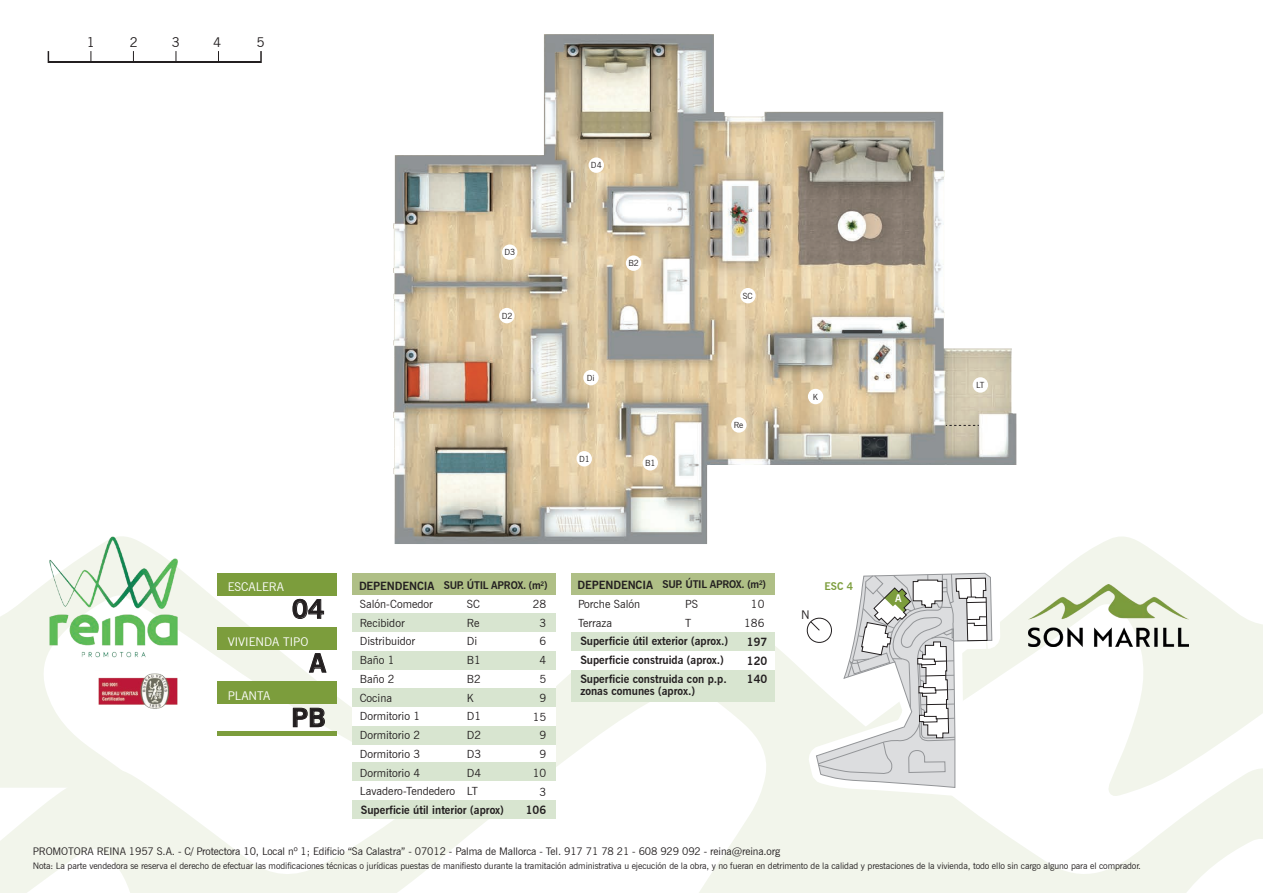
<style>
.page{position:relative;width:1263px;height:893px;background:#fff}
.page>*{position:absolute;margin:0;border:0;box-sizing:border-box;transform-origin:0 0}
.t1{font:700 25.5px/54.3px "News Gothic BT";color:#231f20;text-align:right;scale:1.06 1}
.t2{font:13.5px "News Gothic BT";color:#231f20}
.t3{font:12px "News Gothic BT";color:#fff}
.t4{font:12px "News Gothic BT";color:#231f20}
.t5{font:11.25px/18.8px "News Gothic BT";color:#231f20}
.t6{font:700 11.25px/18.8px "News Gothic BT";color:#231f20;text-align:justify}
.t7{font:10.5px "News Gothic BT";letter-spacing:-.01em;color:#231f20}
.t8{font:700 10.5px "News Gothic BT";letter-spacing:-.025em;color:#231f20}
.t9{font:700 10.5px "News Gothic BT";color:#7c9d3c}
.t10{font:700 10.5px "News Gothic BT";color:#fff}
.t11{font:9px "News Gothic BT";letter-spacing:-.01em;color:#231f20}
.t12{font:8.55px "News Gothic BT";color:#231f20}
.s1{font-size:11.25px}
</style>
<div class="page">
<svg style="left:774px;top:537px;width:430px;height:51px"></svg>
<svg style="left:0;top:588px;width:1263px;height:305px"></svg>
<img style="left:393px;top:34px;width:623px;height:510px">
<svg style="left:797px;top:550px;width:212px;height:343px;fill:#f2f5eb"></svg>
<svg style="left:805px;top:573px;width:187px;height:215px"></svg>
<div style="left:740px;top:288px;width:16px;height:15px;background:#fff;border-radius:50%"></div>
<div style="left:626px;top:255px;width:15px;height:16px;background:#fff;border-radius:50%"></div>
<div style="left:643px;top:455px;width:15px;height:15px;background:#fff;border-radius:50%"></div>
<div style="left:576px;top:451px;width:16px;height:15px;background:#fff;border-radius:50%"></div>
<div style="left:499px;top:308px;width:15px;height:15px;background:#fff;border-radius:50%"></div>
<div style="left:502px;top:244px;width:15px;height:16px;background:#fff;border-radius:50%"></div>
<div style="left:589px;top:157px;width:15px;height:16px;background:#fff;border-radius:50%"></div>
<div style="left:808px;top:389px;width:15px;height:15px;background:#fff;border-radius:50%"></div>
<div style="left:731px;top:417px;width:15px;height:16px;background:#fff;border-radius:50%"></div>
<div style="left:583px;top:370px;width:16px;height:15px;background:#fff;border-radius:50%"></div>
<div style="left:973px;top:377px;width:15px;height:16px;background:#fff;border-radius:50%"></div>
<svg style="left:946px;top:425px;width:33px;height:1px"></svg>
<div style="left:352px;top:584px;width:203px;height:219px;background:#fff"></div>
<div style="left:352px;top:573px;width:203px;height:21px;background:#afbf86"></div>
<div style="left:352px;top:613px;width:203px;height:18px;background:#d8e5d0"></div>
<div style="left:352px;top:651px;width:203px;height:18px;background:#d8e5d0"></div>
<div style="left:352px;top:689px;width:203px;height:18px;background:#d8e5d0"></div>
<div style="left:352px;top:726px;width:203px;height:18px;background:#d8e5d0"></div>
<div style="left:352px;top:763px;width:203px;height:18px;background:#d8e5d0"></div>
<div style="left:352px;top:801px;width:203px;height:18px;background:#d8e5d0"></div>
<div style="left:571px;top:588px;width:203px;height:86px;background:#fff"></div>
<div style="left:571px;top:573px;width:203px;height:21px;background:#afbf86"></div>
<div style="left:571px;top:633px;width:203px;height:18px;background:#d8e5d0"></div>
<div style="left:571px;top:670px;width:203px;height:31px;background:#d8e5d0"></div>
<img style="left:1028px;top:585px;width:160px;height:62px">
<img style="left:48px;top:536px;width:130px;height:124px">
<img style="left:95px;top:670px;width:85px;height:42px">
<div style="left:217px;top:573px;width:120px;height:22px;background:#7c9d3c"></div>
<svg style="left:292px;top:599px;width:32px;height:20px"></svg>
<svg style="left:308px;top:653px;width:19px;height:20px"></svg>
<svg style="left:293px;top:707px;width:32px;height:20px"></svg>
<div style="left:217px;top:628px;width:120px;height:22px;background:#7c9d3c"></div>
<div style="left:217px;top:682px;width:120px;height:22px;background:#7c9d3c"></div>
<div style="left:217px;top:731px;width:120px;height:5px;background:#7c9d3c"></div>
<svg style="left:260px;top:51px;width:2px;height:12px"></svg>
<hr style="left:48px;top:62px;width:43px;height:1px;background:#231f20">
<hr style="left:91px;top:62px;width:42px;height:1px;background:#231f20">
<hr style="left:133px;top:62px;width:43px;height:1px;background:#231f20">
<hr style="left:176px;top:62px;width:42px;height:1px;background:#231f20">
<hr style="left:218px;top:62px;width:43px;height:1px;background:#231f20">
<h2 class="t2" style="left:87px;top:34px;width:10px">1</h2>
<h2 class="t2" style="left:130px;top:34px;width:10px">2</h2>
<h2 class="t2" style="left:172px;top:34px;width:10px">3</h2>
<h2 class="t2" style="left:213px;top:34px;width:10px">4</h2>
<h2 class="t2" style="left:257px;top:34px;width:10px">5</h2>
<p class="t12" style="left:504px;top:247px;width:12px">D3</p>
<p class="t12" style="left:502px;top:310px;width:12px">D2</p>
<p class="t12" style="left:591px;top:160px;width:12px">D4</p>
<p class="t12" style="left:628px;top:258px;width:12px">B2</p>
<p class="t12" style="left:587px;top:372px;width:9px">Di</p>
<p class="t12" style="left:579px;top:454px;width:12px">D1</p>
<p class="t12" style="left:645px;top:458px;width:12px">B1</p>
<p class="t12" style="left:743px;top:291px;width:11px">SC</p>
<p class="t12" style="left:734px;top:420px;width:11px">Re</p>
<p class="t12" style="left:813px;top:391px;width:7px">K</p>
<h3 class="t3" style="left:228px;top:580px;width:58px">ESCALERA</h3>
<p class="t8" style="left:359px;top:579px;width:190px"><span class="s1">DEPENDENCIA</span> SUP. ÚTIL APROX. (m<sup>2</sup>)</p>
<p class="t8" style="left:578px;top:578px;width:190px"><span class="s1">DEPENDENCIA</span> SUP. ÚTIL APROX. (m<sup>2</sup>)</p>
<p class="t9" style="left:824px;top:580px;width:30px">ESC 4</p>
<h1 class="t1" style="left:291px;top:582px;width:34px">04<br>A<br>PB</h1>
<h3 class="t3" style="left:228px;top:635px;width:82px">VIVIENDA TIPO</h3>
<h3 class="t3" style="left:228px;top:689px;width:44px">PLANTA</h3>
<p class="t5" style="left:360px;top:594px;width:97px">Salón-Comedor<br>Recibidor<br>Distribuidor<br>Baño 1<br>Baño 2<br>Cocina<br>Dormitorio 1<br>Dormitorio 2<br>Dormitorio 3<br>Dormitorio 4<br>Lavadero-Tendedero</p>
<p class="t5" style="left:467px;top:594px;width:16px">SC<br>Re<br>Di<br>B1<br>B2<br>K<br>D1<br>D2<br>D3<br>D4<br>LT</p>
<p class="t5" style="left:533px;top:594px;width:15px;text-align:right">28<br>3<br>6<br>4<br>5<br>9<br>15<br>9<br>9<br>10<br>3</p>
<p class="t6" style="left:361px;top:800px;width:145px">Superficie útil interior (aprox)</p>
<p class="t6" style="left:526px;top:800px;width:22px">106</p>
<p class="t5" style="left:578px;top:594px;width:64px">Porche Salón<br>Terraza</p>
<p class="t5" style="left:685px;top:594px;width:15px">PS<br>T</p>
<p class="t5" style="left:744px;top:594px;width:22px;text-align:right">10<br>186</p>
<p class="t6" style="left:747px;top:632px;width:22px">197<br>120<br>140</p>
<p class="t6" style="left:580px;top:632px;width:149px;text-align:left">Superficie útil exterior (aprox.)<br>Superficie construida (aprox.)<br>Superficie construida con p.p.</p>
<p class="t6" style="left:580px;top:681px;width:116px">zonas comunes (aprox.)</p>
<h3 class="t4" style="left:801px;top:607px;width:10px">N</h3>
<p class="t10" style="left:895px;top:592px;width:8px">A</p>
<p class="t12" style="left:976px;top:380px;width:10px">LT</p>
<p class="t7" style="left:33px;top:845px;width:749px">PROMOTORA REINA 1957 S.A. - C/ Protectora 10, Local nº 1; Edificio “Sa Calastra” - 07012 - Palma de Mallorca - Tel. 917 71 78 21 - 608 929 092 - reina@reina.org</p>
<p class="t11" style="left:33px;top:860px;width:1110px">Nota: La parte vendedora se reserva el derecho de efectuar las modificaciones técnicas o jurídicas puestas de manifiesto durante la tramitación administrativa u ejecución de la obra, y no fueran en detrimento de la calidad y prestaciones de la vivienda, todo ello sin cargo alguno para el comprador.</p>
</div>
